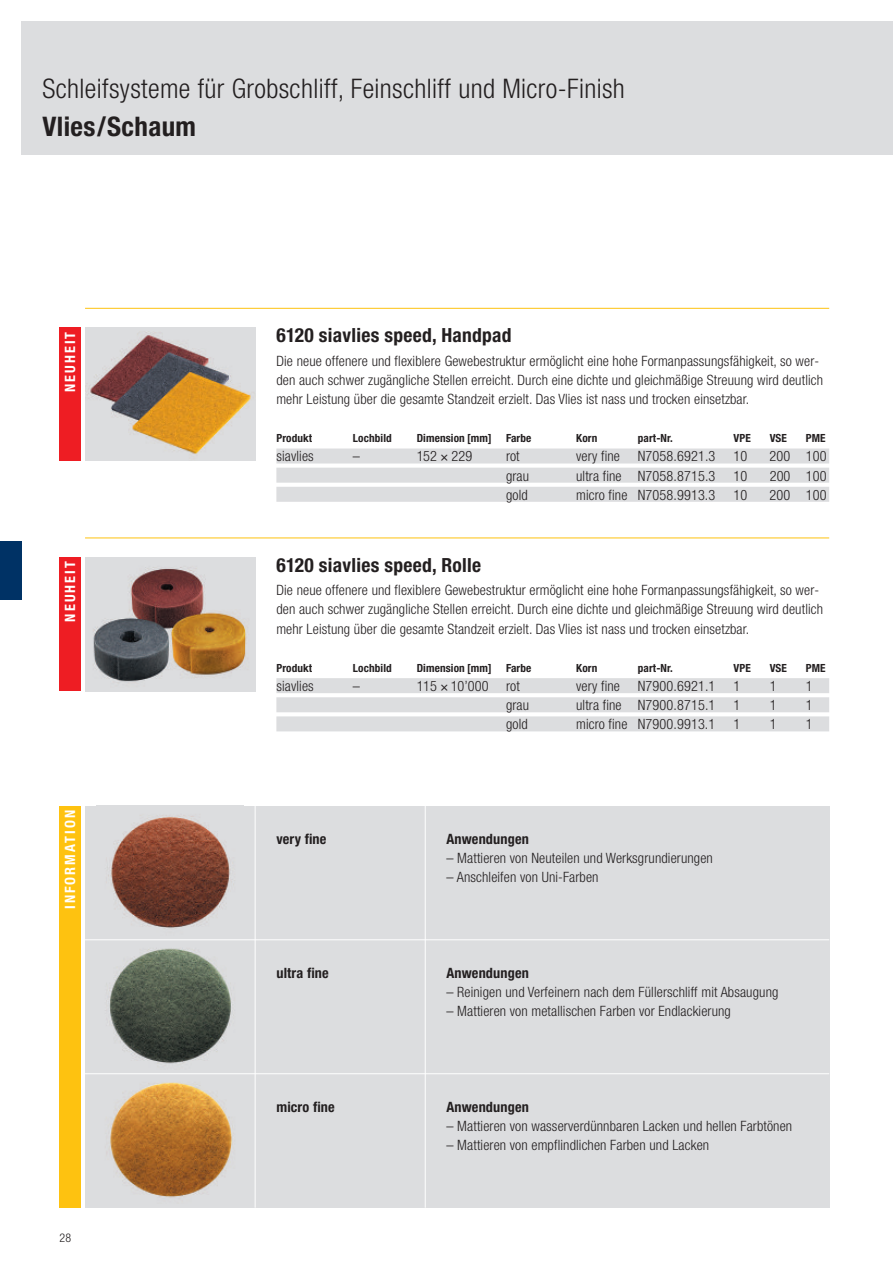
<style>
.page{position:relative;width:893px;height:1263px;background:#fff}
.page>*{position:absolute;margin:0;border:0;box-sizing:border-box;transform-origin:0 0}
.t1{font:300 condensed 27px "Helvetica Neue";letter-spacing:.015em;color:#231f20}
.t2{font:700 condensed 27px "Helvetica Neue";letter-spacing:.015em;color:#231f20}
.t3{font:700 condensed 19.5px "Helvetica Neue";letter-spacing:.015em;color:#231f20}
.t4{font:300 condensed 14.25px/19.2px "Helvetica Neue";letter-spacing:.01em;color:#231f20}
.t5{font:700 condensed 14.25px "Helvetica Neue";letter-spacing:.01em;color:#231f20}
.t6{font:700 condensed 14.25px "Helvetica Neue";letter-spacing:.145em;color:#fff}
.t7{font:300 condensed 12px "Helvetica Neue";color:#231f20}
.t8{font:700 condensed 11.25px "Helvetica Neue";letter-spacing:.01em;color:#231f20}
</style>
<div class="page">
<div style="left:21px;top:21px;width:872px;height:134px;background:#dcdddf"></div>
<div style="left:85px;top:327px;width:170px;height:134px;background:#dcdddf"></div>
<img style="left:85px;top:331px;width:166px;height:123px">
<hr style="left:85px;top:308px;width:744px;height:1px;background:#fec210">
<img style="left:85px;top:557px;width:170px;height:134px">
<hr style="left:85px;top:538px;width:744px;height:1px;background:#fec210">
<div style="left:276px;top:448px;width:553px;height:15px;background:#dcdddf"></div>
<div style="left:276px;top:468px;width:553px;height:15px;background:#dcdddf"></div>
<div style="left:276px;top:487px;width:553px;height:15px;background:#dcdddf"></div>
<div style="left:276px;top:678px;width:553px;height:15px;background:#dcdddf"></div>
<div style="left:276px;top:697px;width:553px;height:15px;background:#dcdddf"></div>
<div style="left:276px;top:716px;width:553px;height:15px;background:#dcdddf"></div>
<div style="left:0;top:542px;width:21px;height:58px;background:#003265"></div>
<div style="left:60px;top:806px;width:21px;height:402px;background:#fec210"></div>
<div style="left:85px;top:806px;width:744px;height:402px;background:#dcdddf"></div>
<div style="left:60px;top:327px;width:21px;height:134px;background:#ee1d23"></div>
<div style="left:60px;top:557px;width:21px;height:134px;background:#ee1d23"></div>
<img style="left:107px;top:815px;width:127px;height:114px">
<svg style="left:109px;top:940px;width:146px;height:133px"></svg>
<svg style="left:106px;top:1074px;width:149px;height:133px"></svg>
<hr style="left:85px;top:939px;width:744px;height:1px;background:#fff">
<hr style="left:85px;top:1073px;width:744px;height:1px;background:#fff">
<hr style="left:255px;top:806px;width:1px;height:402px;background:#fff">
<hr style="left:425px;top:806px;width:1px;height:402px;background:#fff">
<h1 class="t1" style="left:43px;top:79px;width:584px">Schleifsysteme für Grobschliff, Feinschliff und Micro-Finish</h1>
<h1 class="t2" style="left:43px;top:117px;width:155px">Vlies/Schaum</h1>
<p class="t6" style="left:65px;top:392px;width:62px;rotate:-90deg">NEUHEIT</p>
<p class="t6" style="left:65px;top:622px;width:62px;rotate:-90deg">NEUHEIT</p>
<p class="t6" style="left:65px;top:909px;width:101px;rotate:-90deg">INFORMATION</p>
<p class="t7" style="left:60px;top:1233px;width:13px">28</p>
<h2 class="t3" style="left:276px;top:328px;width:237px">6120 siavlies speed, Handpad</h2>
<p class="t4" style="left:276px;top:352px;width:548px">Die neue offenere und flexiblere Gewebestruktur ermöglicht eine hohe Formanpassungsfähigkeit, so wer&shy;den auch schwer zugängliche Stellen erreicht. Durch eine dichte und gleichmäßige Streuung wird deutlich mehr Leistung über die gesamte Standzeit erzielt. Das Vlies ist nass und trocken einsetzbar.</p>
<p class="t8" style="left:276px;top:434px;width:37px">Produkt</p>
<p class="t8" style="left:353px;top:434px;width:40px">Lochbild</p>
<p class="t8" style="left:417px;top:434px;width:76px">Dimension [mm]</p>
<p class="t8" style="left:506px;top:434px;width:27px">Farbe</p>
<p class="t8" style="left:576px;top:434px;width:23px">Korn</p>
<p class="t8" style="left:638px;top:434px;width:37px">part-Nr.</p>
<p class="t8" style="left:733px;top:434px;width:19px">VPE</p>
<p class="t8" style="left:770px;top:434px;width:19px">VSE</p>
<p class="t8" style="left:806px;top:434px;width:21px">PME</p>
<p class="t4" style="left:276px;top:448px;width:39px">siavlies</p>
<p class="t4" style="left:353px;top:448px;width:9px">–</p>
<p class="t4" style="left:417px;top:448px;width:57px">152 229</p>
<p class="t4" style="left:506px;top:448px;width:15px">rot</p>
<p class="t4" style="left:576px;top:448px;width:45px">very fine</p>
<p class="t4" style="left:638px;top:448px;width:79px">N7058.6921.3</p>
<p class="t4" style="left:733px;top:448px;width:15px">10</p>
<p class="t4" style="left:770px;top:448px;width:58px">200 100</p>
<p class="t4" style="left:506px;top:467px;width:25px">grau</p>
<p class="t4" style="left:576px;top:467px;width:141px">ultra fine N7058.8715.3</p>
<p class="t4" style="left:733px;top:467px;width:15px">10</p>
<p class="t4" style="left:770px;top:467px;width:58px">200 100</p>
<p class="t4" style="left:506px;top:486px;width:23px">gold</p>
<p class="t4" style="left:576px;top:486px;width:141px">micro fine N7058.9913.3</p>
<p class="t4" style="left:733px;top:486px;width:15px">10</p>
<p class="t4" style="left:770px;top:486px;width:58px">200 100</p>
<h2 class="t3" style="left:276px;top:558px;width:206px">6120 siavlies speed, Rolle</h2>
<p class="t4" style="left:276px;top:582px;width:548px">Die neue offenere und flexiblere Gewebestruktur ermöglicht eine hohe Formanpassungsfähigkeit, so wer&shy;den auch schwer zugängliche Stellen erreicht. Durch eine dichte und gleichmäßige Streuung wird deutlich mehr Leistung über die gesamte Standzeit erzielt. Das Vlies ist nass und trocken einsetzbar.</p>
<p class="t8" style="left:276px;top:664px;width:37px">Produkt</p>
<p class="t8" style="left:353px;top:664px;width:40px">Lochbild</p>
<p class="t8" style="left:417px;top:664px;width:76px">Dimension [mm]</p>
<p class="t8" style="left:506px;top:664px;width:27px">Farbe</p>
<p class="t8" style="left:576px;top:664px;width:23px">Korn</p>
<p class="t8" style="left:638px;top:664px;width:37px">part-Nr.</p>
<p class="t8" style="left:733px;top:664px;width:19px">VPE</p>
<p class="t8" style="left:770px;top:664px;width:19px">VSE</p>
<p class="t8" style="left:806px;top:664px;width:21px">PME</p>
<p class="t4" style="left:276px;top:678px;width:39px">siavlies</p>
<p class="t4" style="left:353px;top:678px;width:9px">–</p>
<p class="t4" style="left:417px;top:678px;width:105px">115 10’000 rot</p>
<p class="t4" style="left:576px;top:678px;width:45px">very fine</p>
<p class="t4" style="left:638px;top:678px;width:79px">N7900.6921.1</p>
<p class="t4" style="left:733px;top:678px;width:8px">1</p>
<p class="t4" style="left:770px;top:678px;width:8px">1</p>
<p class="t4" style="left:806px;top:678px;width:8px">1</p>
<p class="t4" style="left:506px;top:697px;width:25px">grau</p>
<p class="t4" style="left:576px;top:697px;width:141px">ultra fine N7900.8715.1</p>
<p class="t4" style="left:733px;top:697px;width:8px">1</p>
<p class="t4" style="left:770px;top:697px;width:8px">1</p>
<p class="t4" style="left:806px;top:697px;width:8px">1</p>
<p class="t4" style="left:506px;top:716px;width:23px">gold</p>
<p class="t4" style="left:576px;top:716px;width:141px">micro fine N7900.9913.1</p>
<p class="t4" style="left:733px;top:716px;width:8px">1</p>
<p class="t4" style="left:770px;top:716px;width:8px">1</p>
<p class="t4" style="left:806px;top:716px;width:8px">1</p>
<p class="t5" style="left:276px;top:834px;width:52px">very fine</p>
<p class="t5" style="left:446px;top:834px;width:84px">Anwendungen</p>
<p class="t4" style="left:446px;top:850px;width:268px">– Mattieren von Neuteilen und Werksgrundierungen</p>
<p class="t4" style="left:446px;top:869px;width:154px">– Anschleifen von Uni-Farben</p>
<p class="t5" style="left:276px;top:968px;width:54px">ultra fine</p>
<p class="t5" style="left:446px;top:968px;width:84px">Anwendungen</p>
<p class="t4" style="left:446px;top:984px;width:333px">– Reinigen und Verfeinern nach dem Füllerschliff mit Absaugung</p>
<p class="t4" style="left:446px;top:1003px;width:286px">– Mattieren von metallischen Farben vor Endlackierung</p>
<p class="t5" style="left:276px;top:1102px;width:60px">micro fine</p>
<p class="t5" style="left:446px;top:1102px;width:84px">Anwendungen</p>
<p class="t4" style="left:446px;top:1118px;width:347px">– Mattieren von wasserverdünnbaren Lacken und hellen Farbtönen</p>
<p class="t4" style="left:446px;top:1137px;width:264px">– Mattieren von empflindlichen Farben und Lacken</p>
</div>
